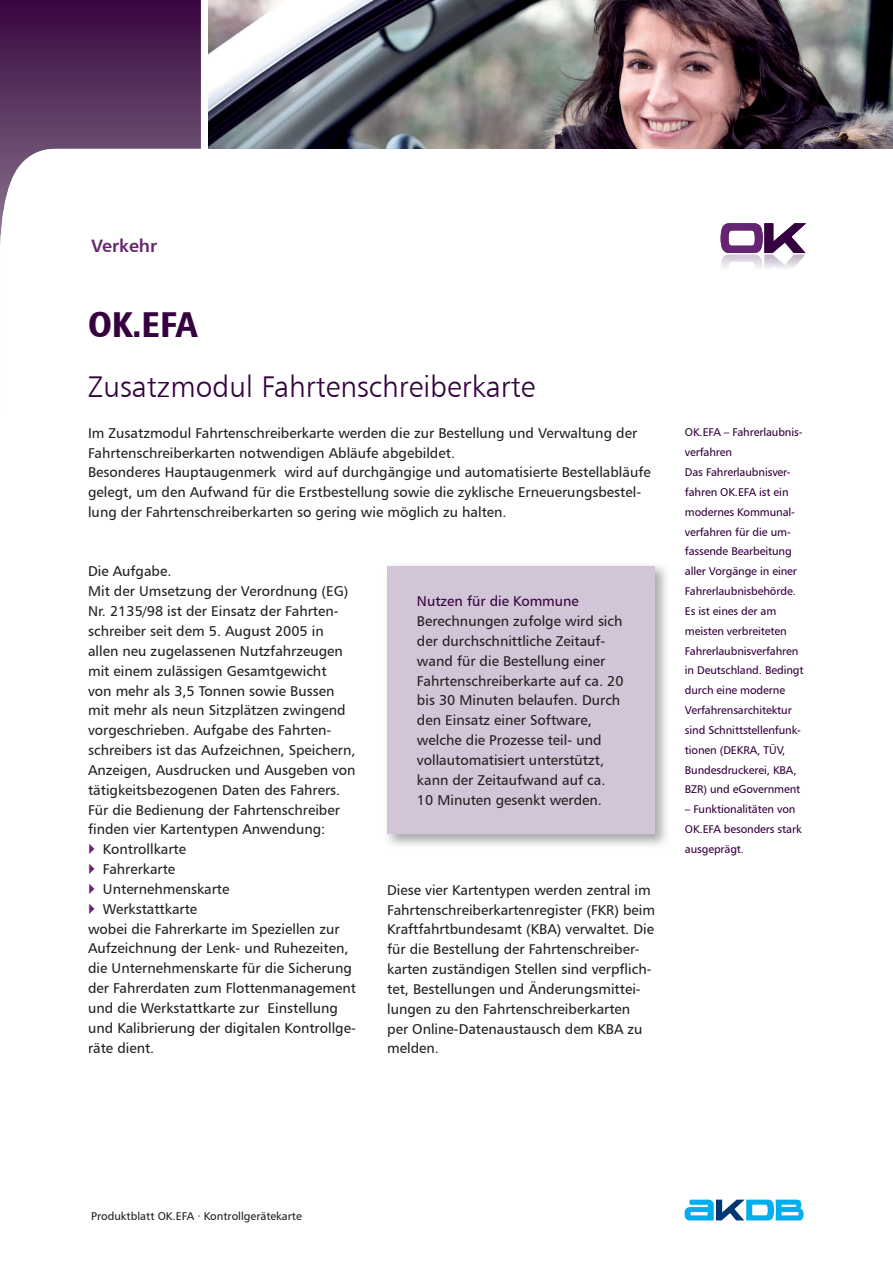
<style>
.page{position:relative;width:893px;height:1263px;background:#fff}
.page>*{position:absolute;margin:0;border:0;box-sizing:border-box;transform-origin:0 0}
.t1{font:36px "Humanist 777 BT Black Condensed B";color:#35013e}
.t2{font:30px "Humanist 777 BT Light B";color:#35013e}
.t3{font:18px "Humanist 777 BT Bold B";color:#662571}
.t4{font:14.25px/19.8px "Humanist 777 BT Roman B";color:#231f20}
.t5{font:14.25px "Humanist 777 BT Roman B";color:#35013e}
.t6{font:11.25px/19.8px "Humanist 777 BT Roman B";letter-spacing:-.01em;color:#35013e}
.t7{font:11.25px "Humanist 777 BT Roman B";color:#231f20}
</style>
<div class="page">
<svg style="left:0;top:0;width:201px;height:149px;background:#512957"></svg>
<img style="left:208px;top:0;width:685px;height:149px">
<svg style="left:684px;top:1199px;width:120px;height:21px"></svg>
<svg style="left:721px;top:223px;width:85px;height:45px"></svg>
<div style="left:387px;top:566px;width:268px;height:267px;background:#d2c5d7"></div>
<p class="t3" style="left:91px;top:234px;width:68px">Verkehr</p>
<h1 class="t1" style="left:88px;top:302px;width:111px">OK.EFA</h1>
<h2 class="t2" style="left:88px;top:368px;width:449px">Zusatzmodul Fahrtenschreiberkarte</h2>
<p class="t4" style="left:88px;top:423px;width:564px">Im Zusatzmodul Fahrtenschreiberkarte werden die zur Bestellung und Verwaltung der Fahrtenschreiberkarten notwendigen Abläufe abgebildet.<br>Besonderes Hauptaugenmerk wird auf durchgängige und automatisierte Bestellabläufe gelegt, um den Aufwand für die Erstbestellung sowie die zyklische Erneuerungsbestel&shy;lung der Fahrtenschreiberkarten so gering wie möglich zu halten.</p>
<p class="t4" style="left:88px;top:561px;width:85px">Die Aufgabe.</p>
<p class="t4" style="left:88px;top:581px;width:262px">Mit der Umsetzung der Verordnung (EG)</p>
<p class="t4" style="left:88px;top:601px;width:252px">Nr. 2135/98 ist der Einsatz der Fahrten-</p>
<p class="t4" style="left:88px;top:621px;width:237px">schreiber seit dem 5. August 2005 in</p>
<p class="t4" style="left:88px;top:641px;width:256px">allen neu zugelassenen Nutzfahrzeugen</p>
<p class="t4" style="left:88px;top:660px;width:240px">mit einem zulässigen Gesamtgewicht</p>
<p class="t4" style="left:88px;top:680px;width:248px">von mehr als 3,5 Tonnen sowie Bussen</p>
<p class="t4" style="left:88px;top:700px;width:259px">mit mehr als neun Sitzplätzen zwingend</p>
<p class="t4" style="left:88px;top:720px;width:245px">vorgeschrieben. Aufgabe des Fahrten-</p>
<p class="t4" style="left:88px;top:740px;width:269px">schreibers ist das Aufzeichnen, Speichern,</p>
<p class="t4" style="left:88px;top:760px;width:269px">Anzeigen, Ausdrucken und Ausgeben von</p>
<p class="t4" style="left:88px;top:779px;width:254px">tätigkeitsbezogenen Daten des Fahrers.</p>
<p class="t4" style="left:88px;top:799px;width:253px">Für die Bedienung der Fahrtenschreiber</p>
<p class="t4" style="left:88px;top:819px;width:239px">finden vier Kartentypen Anwendung:</p>
<p class="t4" style="left:103px;top:839px;width:85px">Kontrollkarte</p>
<p class="t4" style="left:103px;top:859px;width:74px">Fahrerkarte</p>
<p class="t4" style="left:103px;top:879px;width:128px">Unternehmenskarte</p>
<p class="t4" style="left:103px;top:898px;width:96px">Werkstattkarte</p>
<p class="t4" style="left:88px;top:918px;width:253px">wobei die Fahrerkarte im Speziellen zur</p>
<p class="t4" style="left:88px;top:938px;width:262px">Aufzeichnung der Lenk- und Ruhezeiten,</p>
<p class="t4" style="left:88px;top:958px;width:265px">die Unternehmenskarte für die Sicherung</p>
<p class="t4" style="left:88px;top:978px;width:269px">der Fahrerdaten zum Flottenmanagement</p>
<p class="t4" style="left:88px;top:998px;width:251px">und die Werkstattkarte zur Einstellung</p>
<p class="t4" style="left:88px;top:1018px;width:269px">und Kalibrierung der digitalen Kontrollge-</p>
<p class="t4" style="left:88px;top:1037px;width:68px">räte dient.</p>
<p class="t5" style="left:417px;top:592px;width:163px">Nutzen für die Kommune</p>
<p class="t4" style="left:417px;top:611px;width:208px">Berechnungen zufolge wird sich der durchschnittliche Zeitauf&shy;wand für die Bestellung einer<br>Fahrtenschreiberkarte auf ca. 20 bis 30 Minuten belaufen. Durch den Einsatz einer Software, welche die Prozesse teil- und vollautomatisiert unterstützt, kann der Zeitaufwand auf ca.<br>10 Minuten gesenkt werden.</p>
<p class="t4" style="left:387px;top:880px;width:269px">Diese vier Kartentypen werden zentral im Fahrtenschreiberkartenregister (FKR) beim Kraftfahrtbundesamt (KBA) verwaltet. Die für die Bestellung der Fahrtenschreiber&shy;karten zuständigen Stellen sind verpflich&shy;tet, Bestellungen und Änderungsmittei&shy;lungen zu den Fahrtenschreiberkarten<br>per Online-Datenaustausch dem KBA zu melden.</p>
<p class="t6" style="left:685px;top:422px;width:120px">OK.EFA – Fahrerlaubnis&shy;verfahren<br>Das Fahrerlaubnisver&shy;fahren OK.EFA ist ein modernes Kommunal&shy;verfahren für die um&shy;fassende Bearbeitung aller Vorgänge in einer<br>Fahrerlaubnisbehörde.<br>Es ist eines der am meisten verbreiteten<br>Fahrerlaubnisverfahren in Deutschland. Bedingt durch eine moderne<br>Verfahrensarchitektur sind Schnittstellenfunk&shy;tionen (DEKRA, TÜV,<br>Bundesdruckerei, KBA,<br>BZR) und eGovernment</p>
<p class="t6" style="left:685px;top:799px;width:118px">– Funktionalitäten von<br>OK.EFA besonders stark ausgeprägt.</p>
<p class="t7" style="left:91px;top:1209px;width:212px">Produktblatt OK.EFA · Kontrollgerätekarte</p>
</div>
